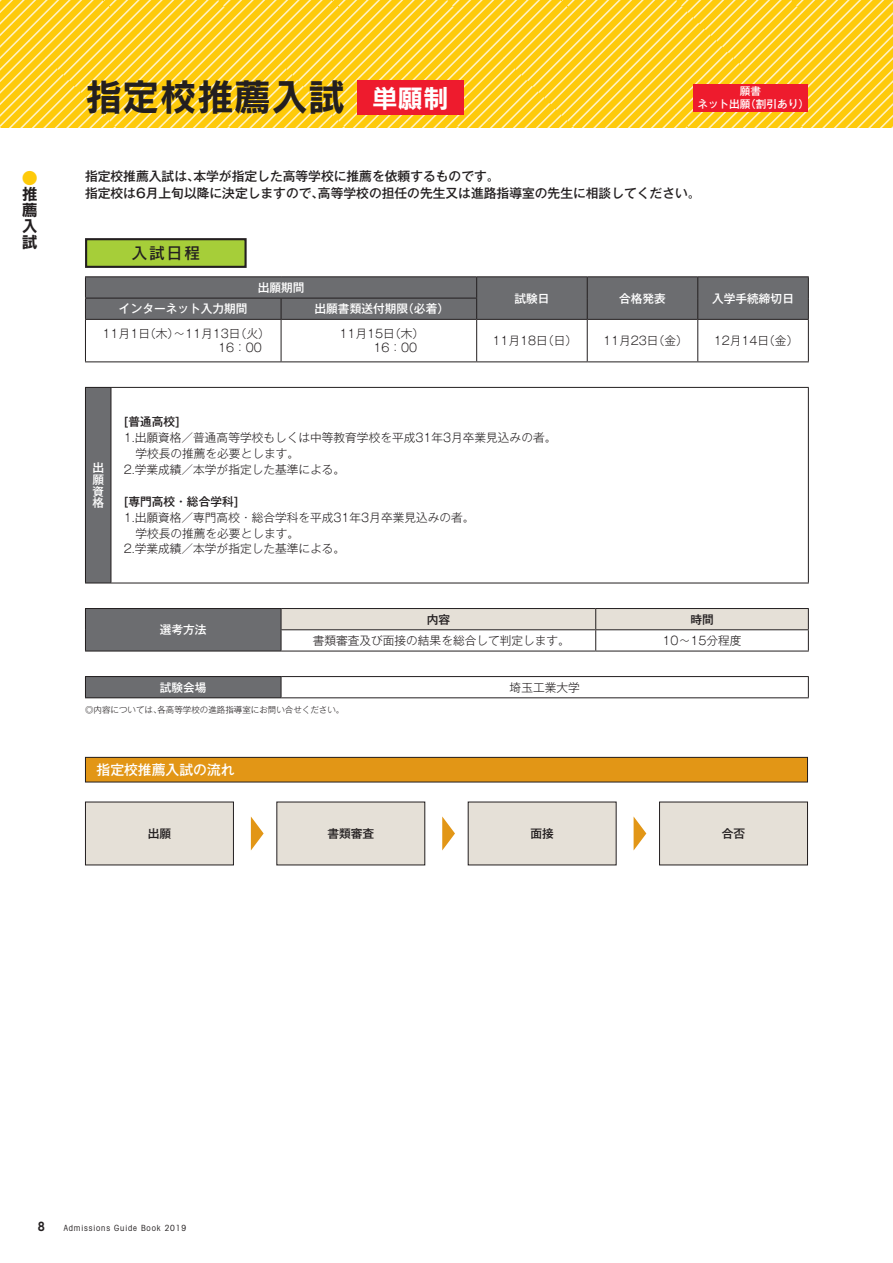
<style>
.page{position:relative;width:893px;height:1263px;background:#fff}
.page>*{position:absolute;margin:0;border:0;box-sizing:border-box;transform-origin:0 0}
.t1{font:37.2px "Rodin Pro N B";color:#231f20}
.t2{font:25.5px "Rodin Pro N B";color:#fff}
.t3{font:15.9px "Rodin Pro N DB";color:#231f20}
.t4{font:15.9px/15.9px "Rodin Pro N B";color:#231f20;text-align:justify}
.t5{font:15.9px "Rodin Pro N B";color:#feca0a}
.t6{font:500 13.8px "Gothic MB101 Pr 6 N";color:#fff}
.t7{font:500 12.75px/17px "Gothic MB101 Pr 6 N";color:#231f20}
.t8{font:600 condensed 12.75px "Avant Garde";color:#231f20}
.t9{font:300 11.7px/15.9px "Gothic MB101 Pr 6 N";color:#231f20}
.t10{font:500 11.7px/11.7px "Gothic MB101 Pr 6 N";color:#fff;text-align:justify}
.t11{font:500 11.7px "Gothic MB101 Pr 6 N";color:#231f20}
.t12{font:500 10.65px/12.8px "Gothic MB101 Pr 6 N";color:#fff;text-align:center}
.t13{font:300 8.55px "Gothic MB101 Pr 6 N";color:#231f20}
.t14{font:condensed 8.55px "Avant Garde";letter-spacing:.1em;color:#231f20}
</style>
<div class="page">
<svg style="left:0;top:0;width:893px;height:128px;background:#fdd12e"></svg>
<div style="left:693px;top:84px;width:115px;height:28px;background:#ee1b2d"></div>
<hr style="left:85px;top:276px;width:196px;height:1px;background:#231f20">
<hr style="left:281px;top:276px;width:196px;height:1px;background:#231f20">
<hr style="left:477px;top:276px;width:110px;height:1px;background:#231f20">
<hr style="left:587px;top:276px;width:111px;height:1px;background:#231f20">
<hr style="left:698px;top:276px;width:111px;height:1px;background:#231f20">
<svg style="left:85px;top:277px;width:724px;height:42px;background:#696a6d"></svg>
<hr style="left:85px;top:319px;width:196px;height:1px;background:#231f20">
<hr style="left:85px;top:320px;width:1px;height:41px;background:#231f20">
<hr style="left:281px;top:319px;width:196px;height:1px;background:#231f20">
<hr style="left:281px;top:320px;width:1px;height:41px;background:#231f20">
<hr style="left:477px;top:319px;width:110px;height:1px;background:#231f20">
<hr style="left:476px;top:320px;width:1px;height:41px;background:#231f20">
<hr style="left:587px;top:319px;width:111px;height:1px;background:#231f20">
<hr style="left:587px;top:320px;width:1px;height:41px;background:#231f20">
<hr style="left:698px;top:319px;width:111px;height:1px;background:#231f20">
<hr style="left:697px;top:320px;width:1px;height:41px;background:#231f20">
<hr style="left:808px;top:320px;width:1px;height:41px;background:#231f20">
<hr style="left:85px;top:361px;width:196px;height:1px;background:#231f20">
<hr style="left:281px;top:361px;width:196px;height:1px;background:#231f20">
<hr style="left:477px;top:361px;width:110px;height:1px;background:#231f20">
<hr style="left:587px;top:361px;width:111px;height:1px;background:#231f20">
<hr style="left:698px;top:361px;width:111px;height:1px;background:#231f20">
<div style="left:85px;top:387px;width:26px;height:196px;background:#6c6d70"></div>
<svg style="left:85px;top:387px;width:26px;height:1px"></svg>
<hr style="left:85px;top:388px;width:1px;height:195px;background:#231f20">
<hr style="left:111px;top:387px;width:698px;height:1px;background:#231f20">
<hr style="left:111px;top:388px;width:1px;height:195px;background:#231f20">
<hr style="left:808px;top:388px;width:1px;height:195px;background:#231f20">
<svg style="left:85px;top:583px;width:26px;height:1px"></svg>
<hr style="left:111px;top:583px;width:698px;height:1px;background:#231f20">
<div style="left:86px;top:239px;width:160px;height:28px;background:#a6ce39"></div>
<div style="left:85px;top:238px;width:162px;height:30px;border:2px solid #231f20"></div>
<div style="left:85px;top:608px;width:196px;height:43px;background:#6c6d70"></div>
<hr style="left:85px;top:608px;width:196px;height:1px;background:#231f20">
<svg style="left:85px;top:609px;width:1px;height:42px"></svg>
<hr style="left:85px;top:651px;width:196px;height:1px;background:#231f20">
<svg style="left:281px;top:608px;width:528px;height:43px"></svg>
<hr style="left:281px;top:651px;width:315px;height:1px;background:#231f20">
<hr style="left:596px;top:651px;width:213px;height:1px;background:#231f20">
<div style="left:85px;top:676px;width:196px;height:22px;background:#6c6d70"></div>
<hr style="left:85px;top:676px;width:196px;height:1px;background:#231f20">
<svg style="left:85px;top:677px;width:1px;height:20px"></svg>
<hr style="left:85px;top:697px;width:196px;height:1px;background:#231f20">
<hr style="left:281px;top:676px;width:528px;height:1px;background:#231f20">
<svg style="left:281px;top:677px;width:1px;height:20px"></svg>
<svg style="left:808px;top:677px;width:1px;height:20px"></svg>
<hr style="left:281px;top:697px;width:528px;height:1px;background:#231f20">
<div style="left:85px;top:757px;width:722px;height:25px;background:#e29616"></div>
<div style="left:85px;top:757px;width:723px;height:25px;border:1px solid #231f20"></div>
<div style="left:85px;top:802px;width:148px;height:63px;background:#e5e0d7"></div>
<div style="left:85px;top:801px;width:149px;height:64px;border:1px solid #231f20"></div>
<div style="left:277px;top:802px;width:148px;height:63px;background:#e5e0d7"></div>
<div style="left:468px;top:802px;width:148px;height:63px;background:#e5e0d7"></div>
<div style="left:659px;top:802px;width:148px;height:63px;background:#e5e0d7"></div>
<div style="left:659px;top:801px;width:149px;height:64px;border:1px solid #231f20"></div>
<svg style="left:251px;top:816px;width:13px;height:34px"></svg>
<svg style="left:442px;top:816px;width:13px;height:34px"></svg>
<svg style="left:634px;top:817px;width:12px;height:33px"></svg>
<div style="left:357px;top:81px;width:106px;height:34px;background:#ee1b2d"></div>
<h3 class="t5" style="left:22px;top:167px;width:17px">●</h3>
<h3 class="t4" style="left:22px;top:185px;width:17px">推薦入試</h3>
<h1 class="t1" style="left:85px;top:72px;width:262px">指定校推薦入試</h1>
<p class="t12" style="left:697px;top:84px;width:113px">願書<br>ネット出願（割引あり）</p>
<h2 class="t2" style="left:372px;top:81px;width:78px">単願制</h2>
<p class="t7" style="left:85px;top:167px;width:617px">指定校推薦入試は、本学が指定した高等学校に推薦を依頼するものです。<br>指定校は6月上旬以降に決定しますので、高等学校の担任の先生又は進路指導室の先生に相談してください。</p>
<h3 class="t3" style="left:132px;top:243px;width:70px">入試日程</h3>
<p class="t10" style="left:258px;top:281px;width:48px">出願期間</p>
<p class="t10" style="left:514px;top:292px;width:37px">試験日</p>
<p class="t10" style="left:619px;top:292px;width:48px">合格発表</p>
<p class="t10" style="left:712px;top:292px;width:83px">入学手続締切日</p>
<p class="t10" style="left:119px;top:302px;width:130px">インターネット入力期間</p>
<p class="t10" style="left:315px;top:302px;width:136px">出願書類送付期限（必着）</p>
<p class="t9" style="left:218px;top:326px;width:53px;line-height:13.8px;text-indent:-116px">11月1日（木）～11月13日（火）<br>16：00</p>
<p class="t9" style="left:373px;top:326px;width:52px;line-height:13.8px;text-indent:-34px">11月15日（木）<br>16：00</p>
<p class="t9" style="left:493px;top:332px;width:86px">11月18日（日）</p>
<p class="t9" style="left:603px;top:332px;width:86px">11月23日（金）</p>
<p class="t9" style="left:714px;top:332px;width:86px">12月14日（金）</p>
<p class="t10" style="left:92px;top:461px;width:13px">出願資格</p>
<p class="t11" style="left:124px;top:412px;width:58px">[普通高校]</p>
<p class="t9" style="left:124px;top:428px;width:434px">1.出願資格／普通高等学校もしくは中等教育学校を平成31年3月卒業見込みの者。　学校長の推薦を必要とします。<br>2.学業成績／本学が指定した基準による。</p>
<p class="t11" style="left:124px;top:491px;width:116px">[専門高校・総合学科]</p>
<p class="t9" style="left:124px;top:508px;width:352px">1.出願資格／専門高校・総合学科を平成31年3月卒業見込みの者。　学校長の推薦を必要とします。<br>2.学業成績／本学が指定した基準による。</p>
<p class="t10" style="left:160px;top:623px;width:48px">選考方法</p>
<p class="t11" style="left:427px;top:609px;width:25px">内容</p>
<p class="t11" style="left:690px;top:609px;width:25px">時間</p>
<p class="t9" style="left:313px;top:631px;width:259px">書類審査及び面接の結果を総合して判定します。</p>
<p class="t9" style="left:663px;top:631px;width:80px">10～15分程度</p>
<p class="t10" style="left:160px;top:681px;width:48px">試験会場</p>
<p class="t9" style="left:510px;top:678px;width:72px">埼玉工業大学</p>
<p class="t13" style="left:85px;top:703px;width:261px">◎内容については、各高等学校の進路指導室にお問い合せください。</p>
<p class="t6" style="left:97px;top:758px;width:140px">指定校推薦入試の流れ</p>
<p class="t11" style="left:148px;top:824px;width:25px">出願</p>
<p class="t11" style="left:327px;top:824px;width:48px">書類審査</p>
<p class="t11" style="left:530px;top:824px;width:25px">面接</p>
<p class="t11" style="left:722px;top:824px;width:25px">合否</p>
<p class="t8" style="left:38px;top:1219px;width:9px">8</p>
<p class="t14" style="left:64px;top:1222px;width:124px">Admissions Guide Book 2019</p>
</div>
